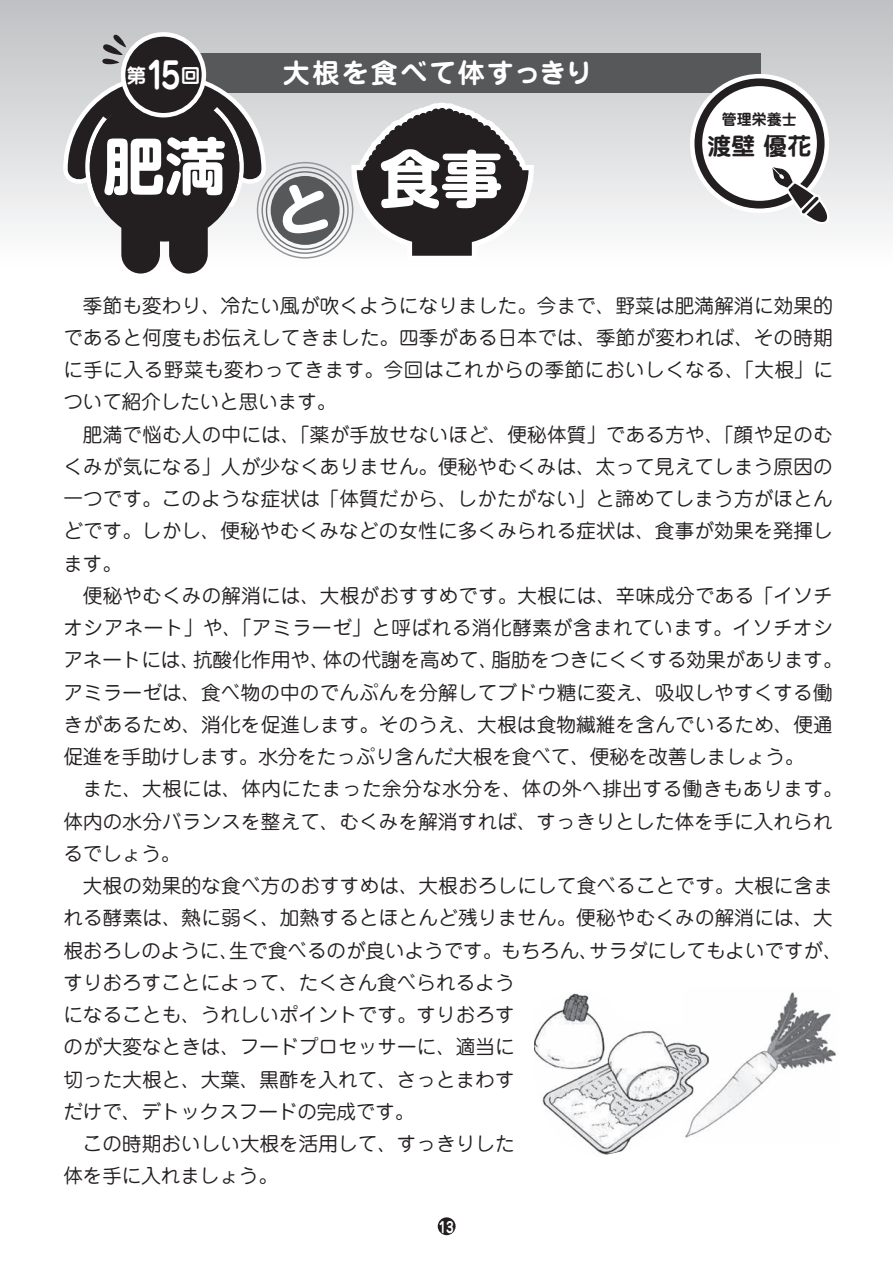
<style>
.page{position:relative;width:893px;height:1263px;background:#fff}
.page>*{position:absolute;margin:0;border:0;box-sizing:border-box;transform-origin:0 0}
.t1{font:700 61.5px "Shin M Go Pro";color:#fff}
.t2{font:700 27px "Jun 501 Pro";letter-spacing:.07em;color:#fff}
.t3{font:700 24px "Jun 501 Pro";color:#231f20}
.t4{font:19.5px/32.2px "Jun 201 Pro";letter-spacing:.015em;color:#231f20}
.t5{font:700 19.5px "Jun 501 Pro";color:#fff}
.t6{font:700 15px "Jun 501 Pro";color:#231f20}
.t7{font:700 15px "Jun 501 Pro";color:#fff;scale:.8 1}
.s1{font-size:36.3px}
</style>
<div class="page">
<div style="left:0;top:0;width:893px;height:268px;background:linear-gradient(to bottom,#bfc1c3,#fbfbfc)"></div>
<div style="left:438px;top:1217px;width:18px;height:18px;background:#231f20;border-radius:50%"></div>
<img style="left:709px;top:992px;width:127px;height:134px">
<img style="left:534px;top:993px;width:175px;height:162px">
<div style="left:184px;top:53px;width:577px;height:40px;background:#57585a"></div>
<svg style="left:346px;top:97px;width:193px;height:169px"></svg>
<div style="left:690px;top:74px;width:139px;height:139px;border:9px solid #fff;border-radius:50%"></div>
<div style="left:694px;top:78px;width:131px;height:130px;background:#231f20;border-radius:50%"></div>
<div style="left:702px;top:86px;width:115px;height:115px;background:#fff;border-radius:50%"></div>
<svg style="left:762px;top:157px;width:74px;height:68px"></svg>
<svg style="left:59px;top:32px;width:211px;height:242px"></svg>
<div style="left:266px;top:171px;width:78px;height:79px;border:1px solid #6c6d70;border-radius:50%"></div>
<div style="left:271px;top:176px;width:69px;height:69px;background:#57585a;border-radius:50%"></div>
<svg style="left:277px;top:179px;width:53px;height:57px"></svg>
<p class="t5" style="left:127px;top:60px;width:75px">第<span class="s1">15</span>回</p>
<p class="t1" style="left:103px;top:116px;width:124px">肥満</p>
<p class="t2" style="left:283px;top:52px;width:311px">大根を食べて体すっきり</p>
<p class="t1" style="left:379px;top:129px;width:124px">食事</p>
<p class="t6" style="left:722px;top:108px;width:76px">管理栄養士</p>
<p class="t3" style="left:707px;top:127px;width:105px">渡壁 優花</p>
<p class="t4" style="left:63px;top:287px;width:781px">　季節も変わり、冷たい風が吹くようになりました。今まで、野菜は肥満解消に効果的であると何度もお伝えしてきました。四季がある日本では、季節が変われば、その時期に手に入る野菜も変わってきます。今回はこれからの季節においしくなる、「大根」について紹介したいと思います。<br>　肥満で悩む人の中には、「薬が手放せないほど、便秘体質」である方や、「顔や足のむくみが気になる」人が少なくありません。便秘やむくみは、太って見えてしまう原因の一つです。このような症状は「体質だから、しかたがない」と諦めてしまう方がほとんどです。しかし、便秘やむくみなどの女性に多くみられる症状は、食事が効果を発揮します。<br>　便秘やむくみの解消には、大根がおすすめです。大根には、辛味成分である「イソチオシアネート」や、「アミラーゼ」と呼ばれる消化酵素が含まれています。イソチオシアネートには、抗酸化作用や、体の代謝を高めて、脂肪をつきにくくする効果があります。アミラーゼは、食べ物の中のでんぷんを分解してブドウ糖に変え、吸収しやすくする働きがあるため、消化を促進します。そのうえ、大根は食物繊維を含んでいるため、便通促進を手助けします。水分をたっぷり含んだ大根を食べて、便秘を改善しましょう。<br>　また、大根には、体内にたまった余分な水分を、体の外へ排出する働きもあります。体内の水分バランスを整えて、むくみを解消すれば、すっきりとした体を手に入れられるでしょう。<br>　大根の効果的な食べ方のおすすめは、大根おろしにして食べることです。大根に含まれる酵素は、熱に弱く、加熱するとほとんど残りません。便秘やむくみの解消には、大根おろしのように、生で食べるのが良いようです。もちろん、サラダにしてもよいですが、すりおろすことによって、たくさん食べられるよう<br>になることも、うれしいポイントです。すりおろす<br>のが大変なときは、フードプロセッサーに、適当に<br>切った大根と、大葉、黒酢を入れて、さっとまわす<br>だけで、デトックスフードの完成です。<br>　この時期おいしい大根を活用して、すっきりした<br>体を手に入れましょう。</p>
<p class="t7" style="left:439px;top:1215px;width:20px">13</p>
</div>
